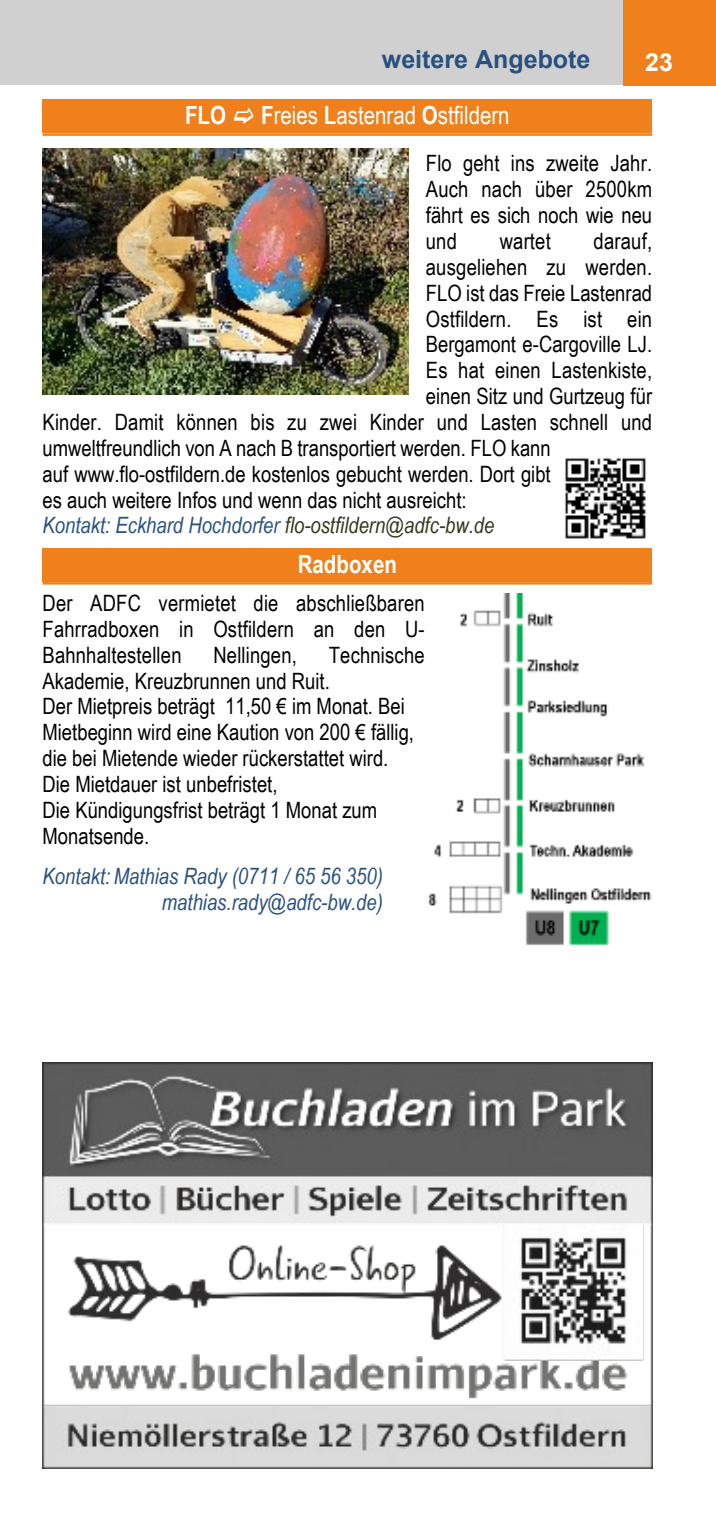
<style>
.page{position:relative;width:716px;height:1531px;background:#fff}
.page>*{position:absolute;margin:0;border:0;box-sizing:border-box;transform-origin:0 0}
.t1{font:25px "Arial Narrow";color:#fff}
.t2{font:700 25px "Arial";color:#285180}
.t3{font:700 25px "Arial Narrow";color:#fff}
.t4{font:700 25px "Arial";color:#fff}
.t5{font:22.5px/25.8px "Arial Narrow";color:#000;text-align:justify}
.t6{font:italic 22.5px/25.8px "Arial Narrow";color:#285180;text-align:right}
.s1{font-weight:700}
.s2{color:#32381d}
</style>
<div class="page">
<div style="left:0;top:0;width:700px;height:85px;background:#d0d0d0"></div>
<div style="left:624px;top:0;width:92px;height:85px;background:#ef801b"></div>
<hr style="left:43px;top:133px;width:609px;height:3px;background:#ef801b">
<div style="left:43px;top:99px;width:609px;height:33px;background:#ef801b"></div>
<svg style="left:234px;top:107px;width:19px;height:17px"></svg>
<hr style="left:43px;top:582px;width:609px;height:2px;background:#ef801b">
<div style="left:43px;top:548px;width:609px;height:33px;background:#ef801b"></div>
<img style="left:428px;top:593px;width:224px;height:353px">
<img style="left:43px;top:149px;width:366px;height:245px">
<img style="left:565px;top:457px;width:81px;height:82px">
<img style="left:43px;top:1062px;width:609px;height:406px">
<p class="t2" style="left:382px;top:49px;width:210px">weitere Angebote</p>
<p class="t3" style="left:185px;top:106px;width:43px">FLO</p>
<p class="t1" style="left:261px;top:106px;width:250px"><span class="s1">F</span>reies <span class="s1">L</span>astenrad <span class="s1">O</span>stfildern</p>
<p class="t4" style="left:645px;top:53px;width:29px">23</p>
<p class="t5" style="left:426px;top:153px;width:228px">Flo geht ins zweite Jahr.<br>Auch nach über 2500km fährt es sich noch wie neu und</p>
<p class="t5" style="left:500px;top:230px;width:53px">wartet</p>
<p class="t5" style="left:593px;top:230px;width:60px">darauf,</p>
<p class="t5" style="left:426px;top:256px;width:228px">ausgeliehen zu werden.</p>
<p class="t5" style="left:426px;top:282px;width:228px">FLO ist das Freie Lastenrad</p>
<p class="t5" style="left:426px;top:308px;width:228px">Ostfildern. Es ist ein</p>
<p class="t5" style="left:426px;top:334px;width:228px">Bergamont e-Cargoville LJ.</p>
<p class="t5" style="left:426px;top:359px;width:228px">Es hat einen Lastenkiste,</p>
<p class="t5" style="left:426px;top:385px;width:228px">einen Sitz und Gurtzeug für</p>
<p class="t5" style="left:43px;top:411px;width:611px">Kinder. Damit können bis zu zwei Kinder und Lasten schnell und</p>
<p class="t5" style="left:43px;top:437px;width:510px">umweltfreundlich von A nach B transportiert werden. FLO kann</p>
<p class="t5" style="left:43px;top:463px;width:510px">auf www.flo-ostfildern.de kostenlos gebucht werden. Dort gibt</p>
<p class="t5" style="left:43px;top:489px;width:425px">es auch weitere Infos und wenn das nicht ausreicht:</p>
<p class="t6" style="left:43px;top:514px;width:453px">Kontakt: Eckhard Hochdorfer <span class="s2">flo-ostfildern@adfc-bw.de</span></p>
<p class="t3" style="left:298px;top:555px;width:101px">Radboxen</p>
<p class="t5" style="left:43px;top:592px;width:384px">Der ADFC vermietet die abschließbaren Fahrradboxen in Ostfildern an den U-Bahnhaltestellen</p>
<p class="t5" style="left:43px;top:644px;width:384px;text-align:left;text-indent:286px">Technische Akademie, Kreuzbrunnen und Ruit.<br>Der Mietpreis beträgt 11,50 € im Monat. Bei Mietbeginn wird eine Kaution von 200 € fällig, die bei Mietende wieder rückerstattet wird.<br>Die Mietdauer ist unbefristet,<br>Die Kündigungsfrist beträgt 1 Monat zum Monatsende.</p>
<p class="t6" style="left:43px;top:866px;width:342px">Kontakt: Mathias Rady (0711 / 65 56 350) mathias.rady@adfc-bw.de)</p>
<p class="t5" style="left:213px;top:644px;width:85px">Nellingen,</p>
</div>
